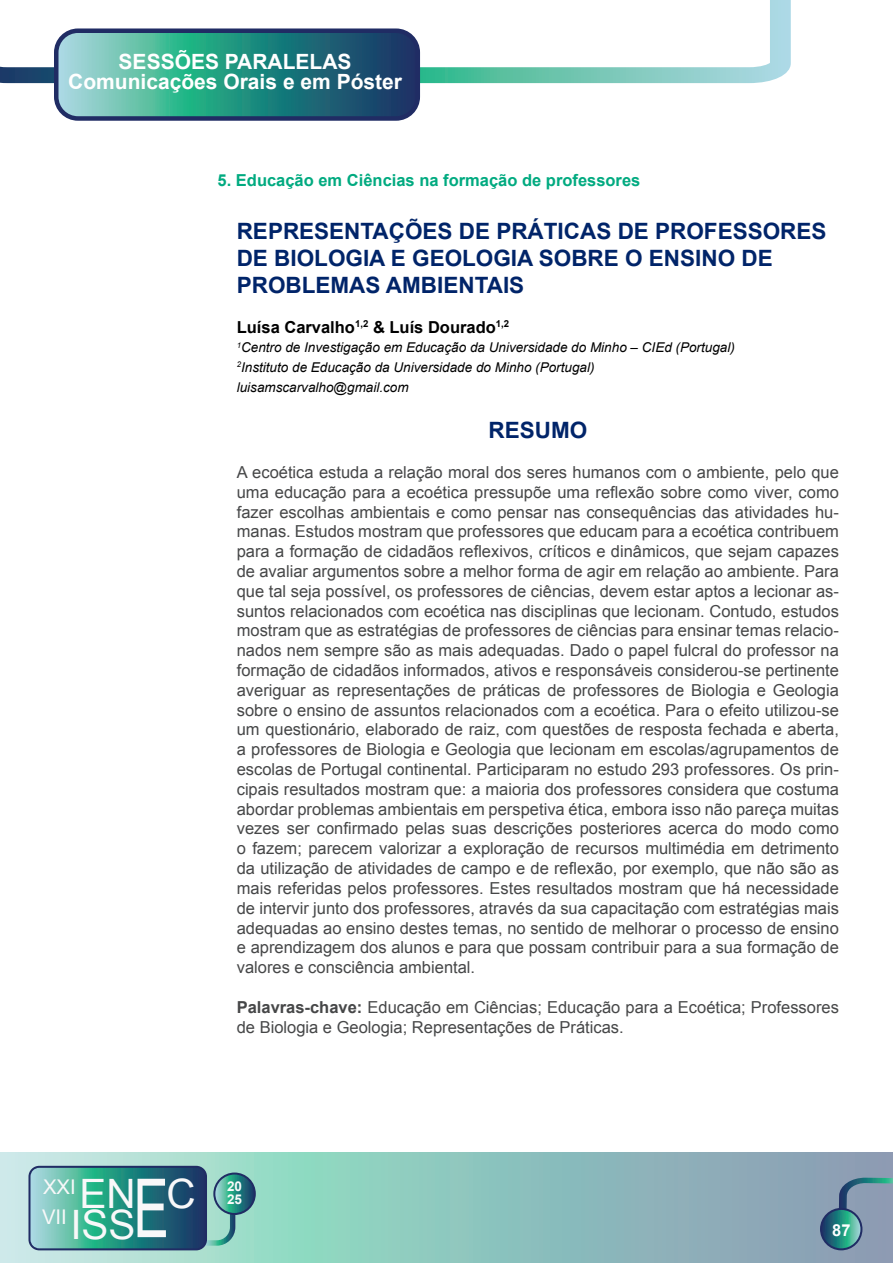
<style>
.page{position:relative;width:893px;height:1263px;background:#fff}
.page>*{position:absolute;margin:0;border:0;box-sizing:border-box;transform-origin:0 0}
.t1{font:40.5px "Arial";color:#f8f8f9}
.t2{font:700 22.5px/27px "Arial";color:#002469}
.t3{font:700 21px "Arial";color:#fff}
.t4{font:20.25px/30.5px "Arial";color:#f8f8f9}
.t5{font:16.5px/19.8px "Arial";color:#464748;text-align:justify}
.t6{font:700 16.5px "Arial";color:#00aa80}
.t7{font:700 16.5px "Arial";color:#000}
.t8{font:700 16.5px "Arial";color:#fff}
.t9{font:italic 13.5px "Arial";color:#000}
.t10{font:700 13.5px/13.5px "Arial";color:#f9fafa}
.s1{font-weight:700}
.s2{font-size:81.6px}
</style>
<div class="page">
<svg style="left:0;top:1153px;width:893px;height:110px;background:#93c1bf"></svg>
<svg style="left:0;top:0;width:791px;height:83px"></svg>
<svg style="left:56px;top:31px;width:362px;height:85px;background:#398f8c"></svg>
<div style="left:54px;top:28px;width:366px;height:93px;border:4px solid #202c64;border-radius:22px"></div>
<svg style="left:28px;top:1166px;width:228px;height:84px;background:#469493"></svg>
<svg style="left:821px;top:1177px;width:72px;height:72px;background:#6c92a2"></svg>
<div style="left:820px;top:1208px;width:43px;height:42px;border:2px solid #202c64;border-radius:20px"></div>
<p class="t3" style="left:119px;top:48px;width:234px">SESSÕES PARALELAS</p>
<p class="t3" style="left:68px;top:68px;width:335px">Comunicações Orais e em Póster</p>
<p class="t6" style="left:218px;top:169px;width:424px">5. Educação em Ciências na formação de professores</p>
<p class="t2" style="left:237px;top:219px;width:591px">REPRESENTAÇÕES DE PRÁTICAS DE PROFESSORES<br>DE BIOLOGIA E GEOLOGIA SOBRE O ENSINO DE</p>
<p class="t2" style="left:237px;top:273px;width:289px">PROBLEMAS AMBIENTAIS</p>
<p class="t7" style="left:237px;top:316px;width:274px">Luísa Carvalho<sup>1,2</sup> &amp; Luís Dourado<sup>1,2</sup></p>
<p class="t9" style="left:237px;top:339px;width:500px"><sup>1</sup>Centro de Investigação em Educação da Universidade do Minho – CIEd (Portugal)</p>
<p class="t9" style="left:237px;top:358px;width:359px"><sup>2</sup>Instituto de Educação da Universidade do Minho (Portugal)</p>
<p class="t9" style="left:237px;top:378px;width:173px">luisamscarvalho@gmail.com</p>
<p class="t2" style="left:488px;top:418px;width:100px">RESUMO</p>
<p class="t5" style="left:237px;top:462px;width:604px">A ecoética estuda a relação moral dos seres humanos com o ambiente, pelo que uma educação para a ecoética pressupõe uma reflexão sobre como viver, como fazer escolhas ambientais e como pensar nas consequências das atividades hu&shy;manas. Estudos mostram que professores que educam para a ecoética contribuem para a formação de cidadãos reflexivos, críticos e dinâmicos, que sejam capazes de avaliar argumentos sobre a melhor forma de agir em relação ao ambiente. Para que tal seja possível, os professores de ciências, devem estar aptos a lecionar as&shy;suntos relacionados com ecoética nas disciplinas que lecionam. Contudo, estudos mostram que as estratégias de professores de ciências para ensinar temas relacio&shy;nados nem sempre são as mais adequadas. Dado o papel fulcral do professor na formação de cidadãos informados, ativos e responsáveis considerou-se pertinente averiguar as representações de práticas de professores de Biologia e Geologia sobre o ensino de assuntos relacionados com a ecoética. Para o efeito utilizou-se um questionário, elaborado de raiz, com questões de resposta fechada e aberta, a professores de Biologia e Geologia que lecionam em escolas/agrupamentos de escolas de Portugal continental. Participaram no estudo 293 professores. Os prin&shy;cipais resultados mostram que: a maioria dos professores considera que costuma abordar problemas ambientais em perspetiva ética, embora isso não pareça muitas vezes ser confirmado pelas suas descrições posteriores acerca do modo como o fazem; parecem valorizar a exploração de recursos multimédia em detrimento da utilização de atividades de campo e de reflexão, por exemplo, que não são as mais referidas pelos professores. Estes resultados mostram que há necessidade de intervir junto dos professores, através da sua capacitação com estratégias mais adequadas ao ensino destes temas, no sentido de melhorar o processo de ensino e aprendizagem dos alunos e para que possam contribuir para a sua formação de valores e consciência ambiental.</p>
<p class="t5" style="left:237px;top:997px;width:604px"><span class="s1">Palavras-chave:</span> Educação em Ciências; Educação para a Ecoética; Professores de Biologia e Geologia; Representações de Práticas.</p>
<p class="t4" style="left:42px;top:1172px;width:155px">XXI<br>V II <sup>EN</sup> <sup>C</sup></p>
<h1 class="t1" style="left:70px;top:1198px;width:100px">ISS<span class="s2">E</span></h1>
<p class="t10" style="left:227px;top:1179px;width:17px">20<br>25</p>
<p class="t8" style="left:832px;top:1219px;width:20px">87</p>
</div>
